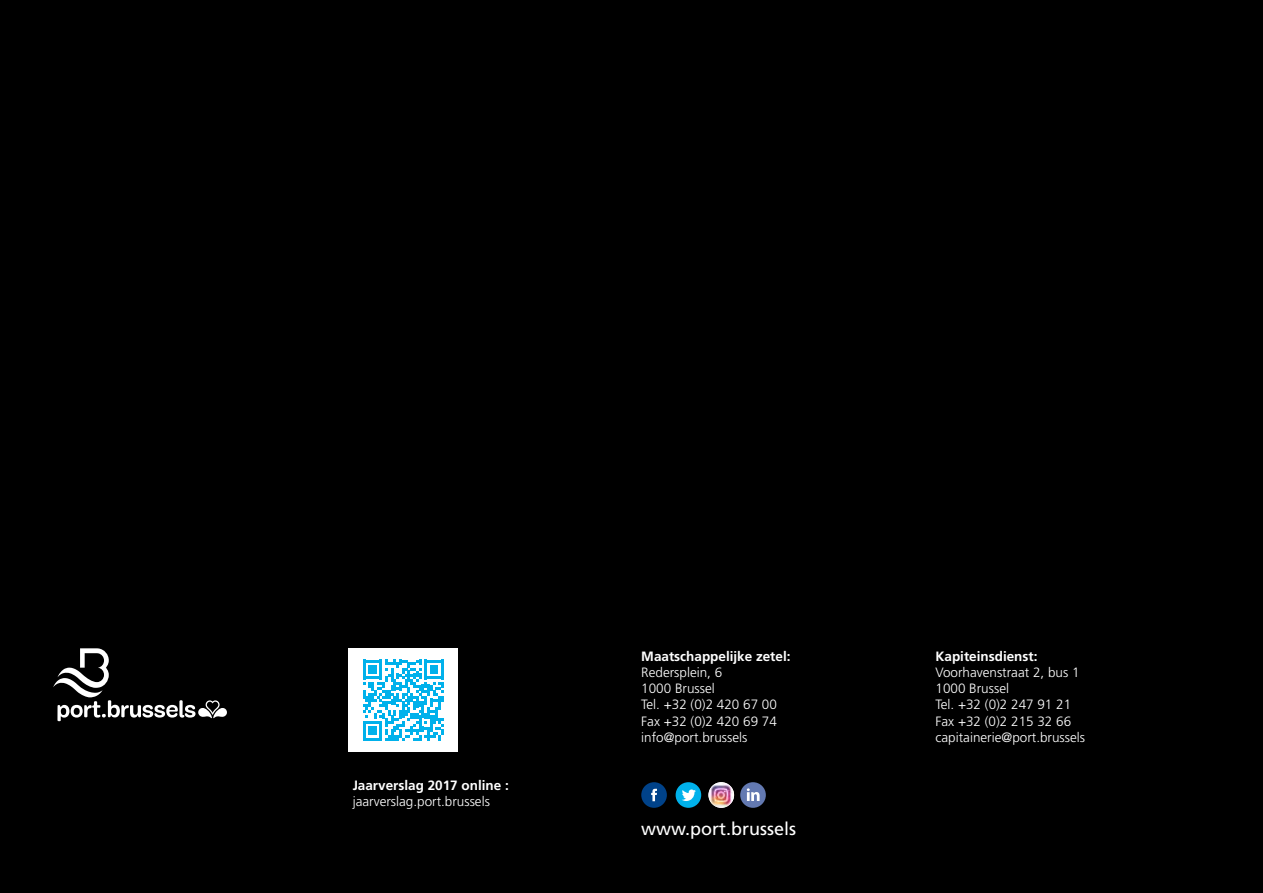
<style>
.page{position:relative;width:1263px;height:893px;background:#000}
.page>*{position:absolute;margin:0;border:0;box-sizing:border-box;transform-origin:0 0}
.t1{font:18px "Frutiger LT Std";color:#fff}
.t2{font:300 13.5px/16.2px "Frutiger LT Std";color:#fff}
.t3{font:700 13.5px "Frutiger LT Std";color:#fff}
</style>
<div class="page">
<svg style="left:53px;top:648px;width:174px;height:73px"></svg>
<div style="left:349px;top:648px;width:109px;height:104px;background:#fff"></div>
<svg style="left:363px;top:660px;width:81px;height:81px"></svg>
<div style="left:740px;top:782px;width:26px;height:26px;background:#6379b1;border-radius:50%"></div>
<svg style="left:747px;top:788px;width:13px;height:13px"></svg>
<div style="left:641px;top:782px;width:26px;height:26px;background:#004289;border-radius:50%"></div>
<svg style="left:651px;top:789px;width:6px;height:12px"></svg>
<div style="left:676px;top:782px;width:25px;height:26px;background:#00b1eb;border-radius:50%"></div>
<svg style="left:682px;top:789px;width:14px;height:12px"></svg>
<img style="left:708px;top:782px;width:26px;height:26px;border-radius:13px">
<p class="t3" style="left:353px;top:778px;width:158px">Jaarverslag 2017 online :</p>
<p class="t2" style="left:353px;top:794px;width:139px">jaarverslag.port.brussels</p>
<p class="t3" style="left:641px;top:648px;width:151px">Maatschappelijke zetel:</p>
<p class="t2" style="left:641px;top:664px;width:137px">Redersplein, 6<br>1000 Brussel<br>Tel. +32 (0)2 420 67 00<br>Fax +32 (0)2 420 69 74 info@port.brussels</p>
<h1 class="t1" style="left:641px;top:819px;width:157px">www.port.brussels</h1>
<p class="t3" style="left:935px;top:648px;width:104px">Kapiteinsdienst:</p>
<p class="t2" style="left:935px;top:664px;width:151px">Voorhavenstraat 2, bus 1<br>1000 Brussel<br>Tel. +32 (0)2 247 91 21<br>Fax +32 (0)2 215 32 66 capitainerie@port.brussels</p>
</div>
